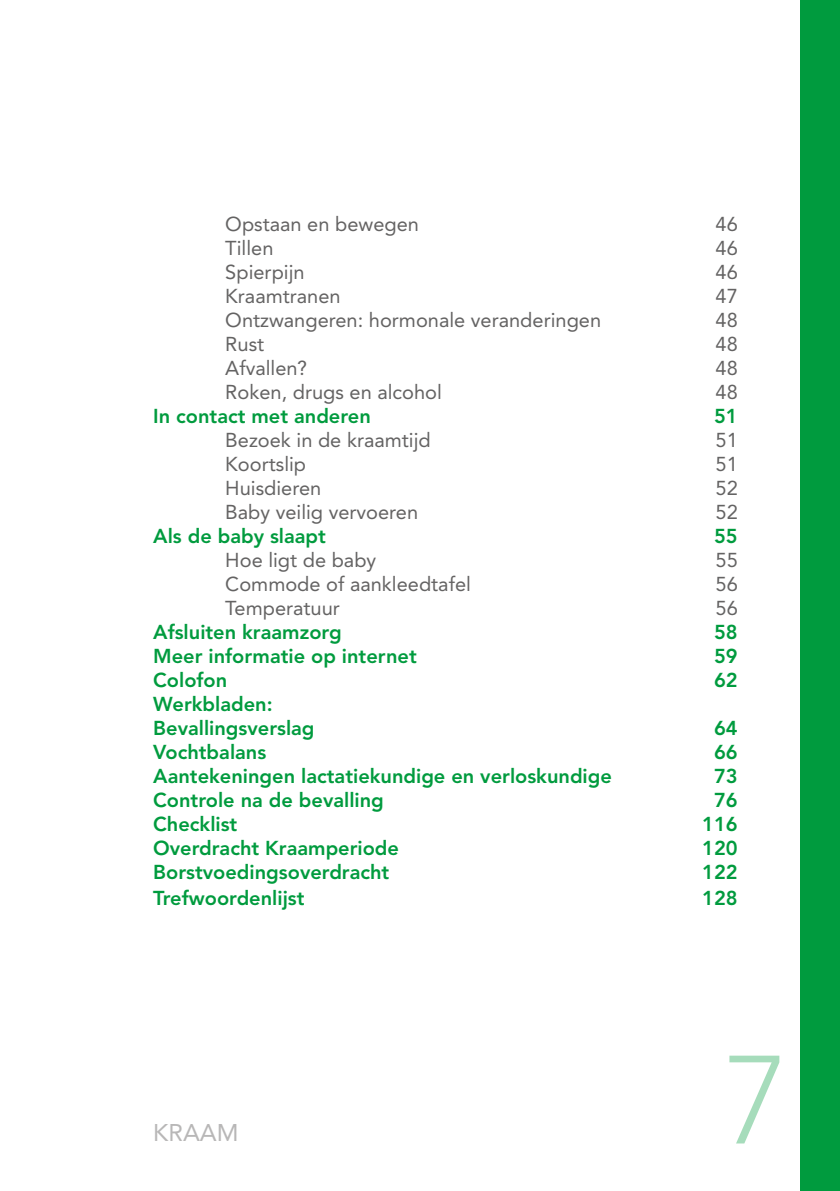
<style>
.page{position:relative;width:840px;height:1191px;background:#fff}
.page>*{position:absolute;margin:0;border:0;box-sizing:border-box;transform-origin:0 0}
.t1{font:300 124px "Avenir";color:#a6dcbb}
.t2{font:24px "Avenir";color:#b8b7b7}
.t3{font:800 20px/24px "Avenir";color:#009b3e}
.t4{font:20px "Avenir";color:#646363}
</style>
<div class="page">
<div style="left:799px;top:0;width:40px;height:1191px;background:#009b3e"></div>
<p class="t4" style="left:225px;top:212px;width:195px">Opstaan en bewegen</p>
<p class="t4" style="left:715px;top:212px;width:24px">46</p>
<p class="t4" style="left:225px;top:236px;width:50px">Tillen</p>
<p class="t4" style="left:715px;top:236px;width:24px">46</p>
<p class="t4" style="left:225px;top:260px;width:81px">Spierpijn</p>
<p class="t4" style="left:715px;top:260px;width:24px">46</p>
<p class="t4" style="left:225px;top:284px;width:117px">Kraamtranen</p>
<p class="t4" style="left:715px;top:284px;width:24px">47</p>
<p class="t4" style="left:225px;top:308px;width:377px">Ontzwangeren: hormonale veranderingen</p>
<p class="t4" style="left:715px;top:308px;width:24px">48</p>
<p class="t4" style="left:225px;top:332px;width:40px">Rust</p>
<p class="t4" style="left:715px;top:332px;width:24px">48</p>
<p class="t4" style="left:225px;top:356px;width:83px">Afvallen?</p>
<p class="t4" style="left:715px;top:356px;width:24px">48</p>
<p class="t4" style="left:225px;top:380px;width:218px">Roken, drugs en alcohol</p>
<p class="t4" style="left:715px;top:380px;width:24px">48</p>
<p class="t3" style="left:153px;top:403px;width:219px">In contact met anderen</p>
<p class="t3" style="left:713px;top:403px;width:25px">51</p>
<p class="t4" style="left:225px;top:428px;width:207px">Bezoek in de kraamtijd</p>
<p class="t4" style="left:715px;top:428px;width:24px">51</p>
<p class="t4" style="left:225px;top:452px;width:82px">Koortslip</p>
<p class="t4" style="left:715px;top:452px;width:24px">51</p>
<p class="t4" style="left:225px;top:476px;width:97px">Huisdieren</p>
<p class="t4" style="left:715px;top:476px;width:24px">52</p>
<p class="t4" style="left:225px;top:500px;width:194px">Baby veilig vervoeren</p>
<p class="t4" style="left:715px;top:500px;width:24px">52</p>
<p class="t3" style="left:153px;top:523px;width:174px">Als de baby slaapt</p>
<p class="t3" style="left:713px;top:523px;width:25px">55</p>
<p class="t4" style="left:225px;top:548px;width:152px">Hoe ligt de baby</p>
<p class="t4" style="left:715px;top:548px;width:24px">55</p>
<p class="t4" style="left:225px;top:572px;width:247px">Commode of aankleedtafel</p>
<p class="t4" style="left:715px;top:572px;width:24px">56</p>
<p class="t4" style="left:225px;top:596px;width:116px">Temperatuur</p>
<p class="t4" style="left:715px;top:596px;width:24px">56</p>
<p class="t3" style="left:153px;top:619px;width:190px">Afsluiten kraamzorg</p>
<p class="t3" style="left:713px;top:619px;width:25px">58</p>
<p class="t3" style="left:153px;top:643px;width:265px">Meer informatie op internet</p>
<p class="t3" style="left:713px;top:643px;width:25px">59</p>
<p class="t3" style="left:153px;top:667px;width:76px">Colofon</p>
<p class="t3" style="left:713px;top:667px;width:25px">62</p>
<p class="t3" style="left:153px;top:691px;width:163px">Werkbladen:<br>Bevallingsverslag</p>
<p class="t3" style="left:713px;top:715px;width:25px">64</p>
<p class="t3" style="left:153px;top:739px;width:114px">Vochtbalans</p>
<p class="t3" style="left:713px;top:739px;width:25px">66</p>
<p class="t3" style="left:153px;top:763px;width:460px">Aantekeningen lactatiekundige en verloskundige</p>
<p class="t3" style="left:713px;top:763px;width:25px">73</p>
<p class="t3" style="left:153px;top:787px;width:232px">Controle na de bevalling</p>
<p class="t3" style="left:713px;top:787px;width:25px">76</p>
<p class="t3" style="left:153px;top:811px;width:86px">Checklist</p>
<p class="t3" style="left:701px;top:811px;width:37px">116</p>
<p class="t3" style="left:153px;top:835px;width:247px">Overdracht Kraamperiode</p>
<p class="t3" style="left:701px;top:835px;width:37px">120</p>
<p class="t3" style="left:153px;top:859px;width:237px">Borstvoedingsoverdracht</p>
<p class="t3" style="left:701px;top:859px;width:37px">122</p>
<p class="t3" style="left:153px;top:885px;width:153px">Trefwoordenlijst</p>
<p class="t3" style="left:701px;top:885px;width:37px">128</p>
<p class="t2" style="left:153px;top:1118px;width:87px">KRAAM</p>
<h1 class="t1" style="left:724px;top:1027px;width:66px">7</h1>
</div>
